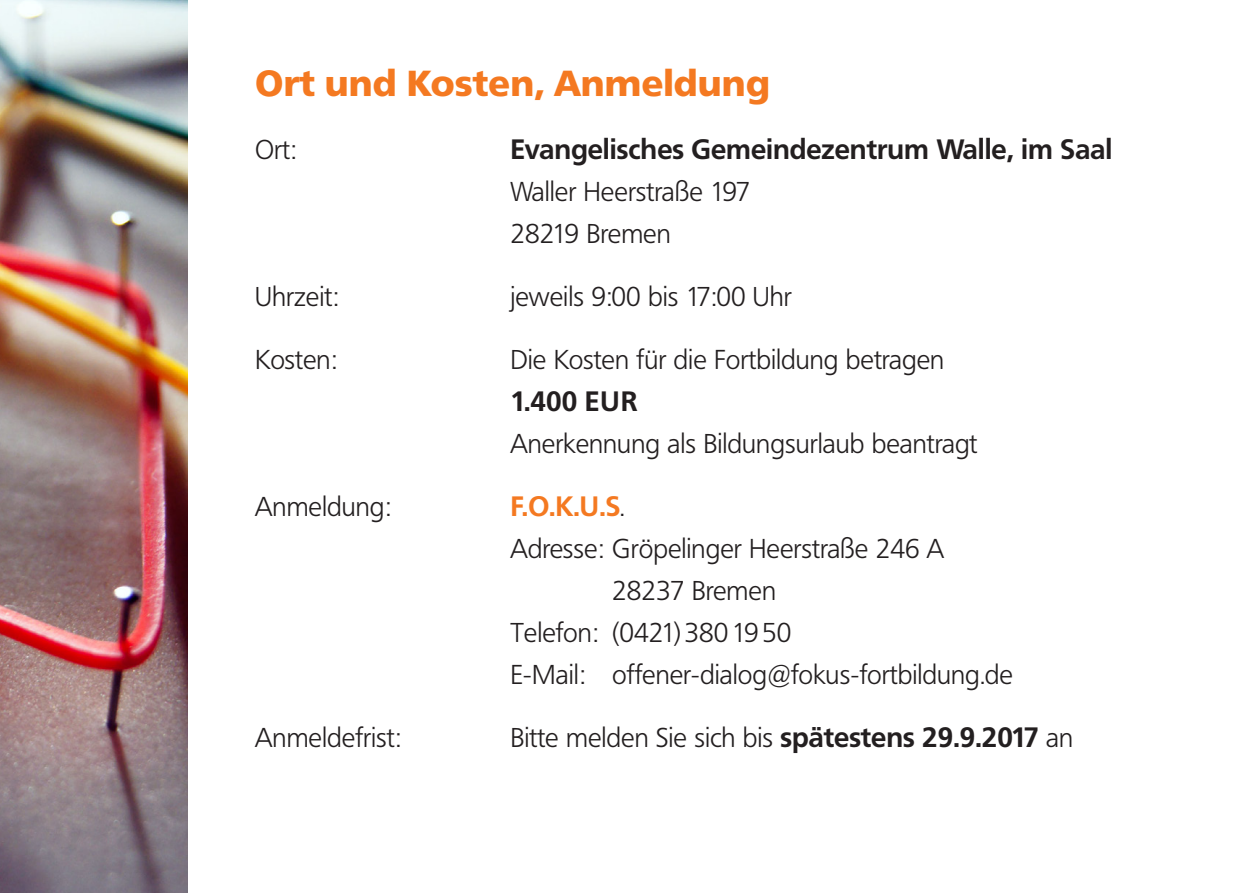
<style>
.page{position:relative;width:1259px;height:893px;background:#fff}
.page>*{position:absolute;margin:0;border:0;box-sizing:border-box;transform-origin:0 0}
.Überschriften_-_Text{font:900 36px "Frutiger BQ";color:#f47921}
.Grundtext_Einzug__Or{font:700 27.6px "Frutiger BQ";color:#231f20}
.Grundtext_Einzug__Or-2{font:700 27.6px "Frutiger BQ";color:#f47921}
.Grundtext_Einzug__Or-3{font:300 27px/42px "Frutiger BQ";color:#231f20}
.s1{font-weight:300;font-size:27px;color:#231f20}
.s2{font-weight:700;font-size:27.6px}
</style>
<div class="page">
<img style="left:0;top:0;width:187px;height:893px">
<p class="Überschriften_-_Text" style="left:255px;top:62px;width:516px">Ort und Kosten, Anmeldung</p>
<p class="Grundtext_Einzug__Or-3" style="left:255px;top:129px;width:43px">Ort:</p>
<p class="Grundtext_Einzug__Or" style="left:510px;top:133px;width:603px">Evangelisches Gemeindezentrum Walle, im Saal</p>
<p class="Grundtext_Einzug__Or-3" style="left:510px;top:171px;width:241px">Waller Heerstraße 197<br>28219 Bremen</p>
<p class="Grundtext_Einzug__Or-3" style="left:255px;top:276px;width:85px">Uhrzeit:</p>
<p class="Grundtext_Einzug__Or-3" style="left:510px;top:276px;width:283px">jeweils 9:00 bis 17:00 Uhr</p>
<p class="Grundtext_Einzug__Or-3" style="left:255px;top:339px;width:83px">Kosten:</p>
<p class="Grundtext_Einzug__Or-3" style="left:510px;top:339px;width:435px">Die Kosten für die Fortbildung betragen</p>
<p class="Grundtext_Einzug__Or" style="left:510px;top:385px;width:129px">1.400 EUR</p>
<p class="Grundtext_Einzug__Or-3" style="left:510px;top:423px;width:468px">Anerkennung als Bildungsurlaub beantragt</p>
<p class="Grundtext_Einzug__Or-3" style="left:255px;top:486px;width:137px">Anmeldung:</p>
<p class="Grundtext_Einzug__Or-2" style="left:510px;top:490px;width:116px">F.O.K.U.S<span class="s1">.</span></p>
<p class="Grundtext_Einzug__Or-3" style="left:510px;top:528px;width:435px">Adresse: Gröpelinger Heerstraße 246 A</p>
<p class="Grundtext_Einzug__Or-3" style="left:612px;top:570px;width:165px">28237 Bremen</p>
<p class="Grundtext_Einzug__Or-3" style="left:510px;top:612px;width:282px">Telefon: (0421)3801950</p>
<p class="Grundtext_Einzug__Or-3" style="left:510px;top:654px;width:504px">E-Mail: offener-dialog@fokus-fortbildung.de</p>
<p class="Grundtext_Einzug__Or-3" style="left:255px;top:717px;width:147px">Anmeldefrist:</p>
<p class="Grundtext_Einzug__Or-3" style="left:510px;top:717px;width:564px">Bitte melden Sie sich bis <span class="s2">spätestens 29.9.2017</span> an</p>
</div>
